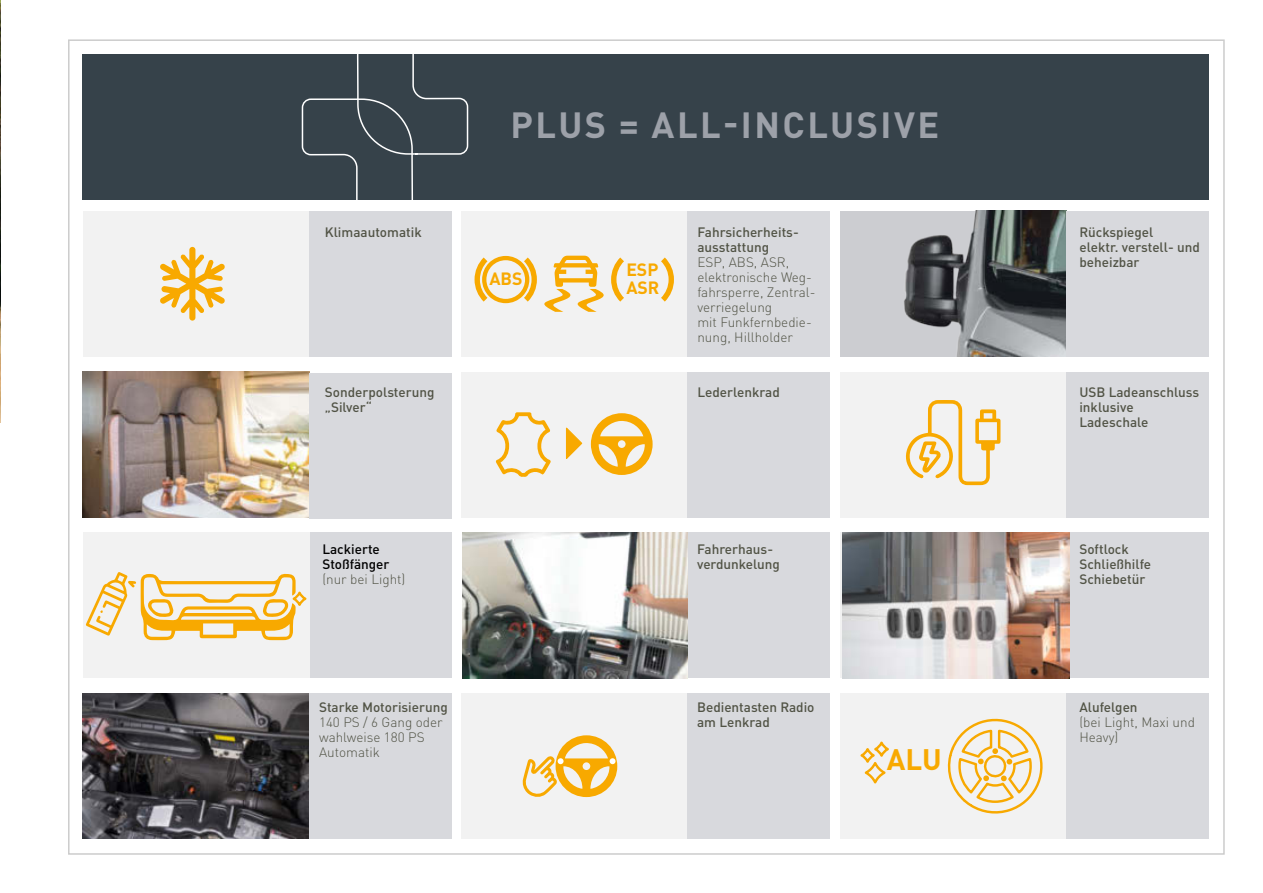
<style>
.page{position:relative;width:1263px;height:893px;background:#fff}
.page>*{position:absolute;margin:0;border:0;box-sizing:border-box;transform-origin:0 0}
.t1{font:700 36px "DIN Pro";letter-spacing:.07em;color:#9da1a9}
.t2{font:700 29.25px "DIN Pro";color:#f8a900}
.t3{font:700 17.55px/17.9px "DIN";color:#f8a900}
.t4{font:500 13.5px/15px "DIN Pro";color:#515345}
.t5{font:300 13.5px/15px "DIN Pro";color:#515345}
.t6{font:500 13.5px/15px "DIN Pro";color:#000}
</style>
<div class="page">
<img style="left:0;top:1px;width:1px;height:421px">
<div style="left:83px;top:54px;width:1126px;height:146px;background:#36424a"></div>
<svg style="left:301px;top:54px;width:168px;height:146px"></svg>
<div style="left:83px;top:211px;width:227px;height:145px;background:#f2f2f2"></div>
<svg style="left:160px;top:247px;width:65px;height:74px"></svg>
<img style="left:83px;top:372px;width:227px;height:145px">
<img style="left:83px;top:693px;width:227px;height:146px">
<div style="left:461px;top:211px;width:227px;height:145px;background:#f2f2f2"></div>
<svg style="left:661px;top:257px;width:13px;height:45px"></svg>
<svg style="left:474px;top:256px;width:150px;height:56px"></svg>
<div style="left:461px;top:372px;width:227px;height:145px;background:#f2f2f2"></div>
<svg style="left:591px;top:413px;width:62px;height:62px"></svg>
<svg style="left:496px;top:412px;width:55px;height:65px"></svg>
<svg style="left:565px;top:427px;width:18px;height:32px"></svg>
<div style="left:461px;top:693px;width:227px;height:146px;background:#f2f2f2"></div>
<svg style="left:523px;top:735px;width:94px;height:62px"></svg>
<div style="left:840px;top:211px;width:226px;height:145px;background:#cccdd1"></div>
<img style="left:904px;top:211px;width:162px;height:145px">
<div style="left:840px;top:372px;width:226px;height:145px;background:#f2f2f2"></div>
<svg style="left:906px;top:400px;width:94px;height:85px"></svg>
<div style="left:840px;top:693px;width:226px;height:146px;background:#f2f2f2"></div>
<svg style="left:947px;top:719px;width:95px;height:94px"></svg>
<svg style="left:860px;top:741px;width:29px;height:43px"></svg>
<div style="left:1066px;top:211px;width:143px;height:145px;background:#d8d9dd"></div>
<div style="left:1066px;top:372px;width:143px;height:145px;background:#d8d9dd"></div>
<div style="left:1066px;top:533px;width:143px;height:145px;background:#d8d9dd"></div>
<div style="left:1066px;top:693px;width:143px;height:146px;background:#d8d9dd"></div>
<div style="left:310px;top:211px;width:142px;height:145px;background:#d8d9dd"></div>
<div style="left:687px;top:211px;width:143px;height:145px;background:#d8d9dd"></div>
<div style="left:687px;top:372px;width:143px;height:145px;background:#d8d9dd"></div>
<div style="left:687px;top:533px;width:143px;height:145px;background:#d8d9dd"></div>
<div style="left:687px;top:693px;width:143px;height:146px;background:#d8d9dd"></div>
<div style="left:310px;top:373px;width:142px;height:146px;background:#d8d9dd"></div>
<div style="left:310px;top:533px;width:142px;height:145px;background:#d8d9dd"></div>
<div style="left:310px;top:693px;width:142px;height:146px;background:#d8d9dd"></div>
<div style="left:83px;top:533px;width:227px;height:145px;background:#f2f2f2"></div>
<svg style="left:86px;top:572px;width:210px;height:68px"></svg>
<div style="left:293px;top:592px;width:13px;height:14px;border:2px solid #f8a900;border-radius:50%"></div>
<img style="left:842px;top:533px;width:227px;height:145px">
<img style="left:463px;top:533px;width:224px;height:145px">
<h1 class="t1" style="left:510px;top:100px;width:430px">PLUS = ALL-INCLUSIVE</h1>
<p class="t4" style="left:325px;top:223px;width:98px">Klimaautomatik</p>
<p class="t4" style="left:697px;top:223px;width:103px">Fahrsicherheits&shy;ausstattung</p>
<p class="t5" style="left:697px;top:254px;width:120px">ESP, ABS, ASR, elektronische Weg&shy;fahrsperre, Zentral&shy;verriegelung<br>mit Funkfernbedie&shy;nung, Hillholder</p>
<p class="t3" style="left:489px;top:269px;width:35px">ABS</p>
<p class="t3" style="left:626px;top:260px;width:35px">ESP<br>ASR</p>
<p class="t4" style="left:1079px;top:223px;width:122px">Rückspiegel<br>elektr. verstell- und beheizbar</p>
<p class="t4" style="left:325px;top:384px;width:111px">Sonderpolsterung „Silver“</p>
<p class="t4" style="left:697px;top:384px;width:84px">Lederlenkrad</p>
<p class="t4" style="left:1079px;top:384px;width:121px">USB Ladeanschluss inklusive<br>Ladeschale</p>
<p class="t6" style="left:322px;top:540px;width:69px">Lackierte<br>Stoßfänger</p>
<p class="t5" style="left:322px;top:571px;width:85px">(nur bei Light)</p>
<p class="t4" style="left:319px;top:698px;width:130px">Starke Motorisierung</p>
<p class="t5" style="left:319px;top:714px;width:125px">140 PS / 6 Gang oder wahlweise 180 PS<br>Automatik</p>
<p class="t4" style="left:697px;top:540px;width:84px">Fahrerhaus&shy;verdunkelung</p>
<p class="t4" style="left:697px;top:698px;width:119px">Bedientasten Radio am Lenkrad</p>
<h2 class="t2" style="left:887px;top:740px;width:56px">ALU</h2>
<p class="t4" style="left:1079px;top:540px;width:73px">Softlock<br>Schließhilfe<br>Schiebetür</p>
<p class="t4" style="left:1079px;top:698px;width:60px">Alufelgen</p>
<p class="t5" style="left:1079px;top:714px;width:117px">(bei Light, Maxi und<br>Heavy)</p>
</div>
